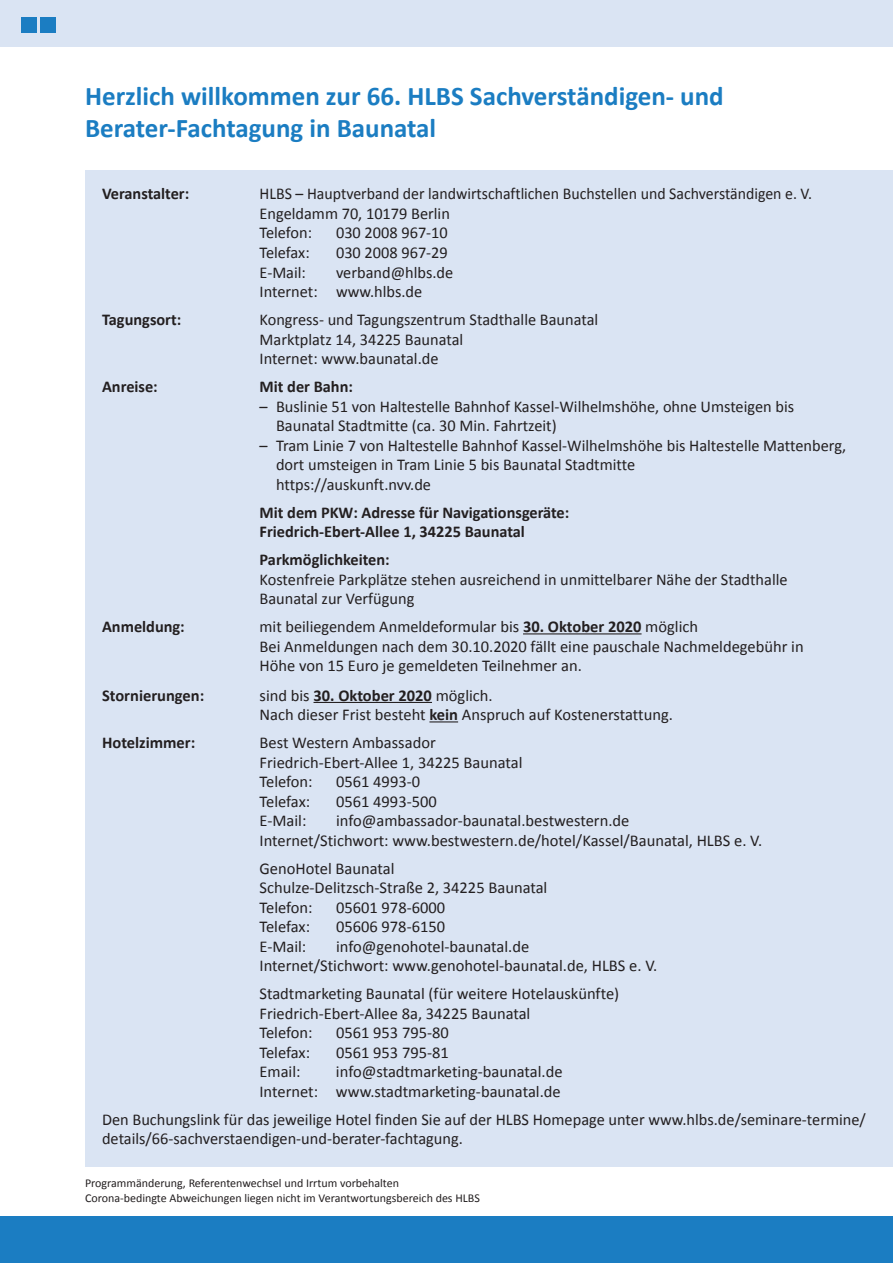
<style>
.page{position:relative;width:893px;height:1263px;background:#fff}
.page>*{position:absolute;margin:0;border:0;box-sizing:border-box;transform-origin:0 0}
.t1{font:700 27px/31.2px "Calibri";color:#1b7dc2}
.t2{font:16.5px/19.5px "Calibri";color:#231f20}
.t3{font:700 16.5px/19.5px "Calibri";color:#231f20}
.t4{font:16.5px/19.5px "Calibri";color:#231f20;scale:.96 1}
.t5{font:12px/15px "Calibri";color:#231f20}
.s1{font-weight:700}
</style>
<div class="page">
<div style="left:0;top:0;width:893px;height:47px;background:#dae4f3"></div>
<div style="left:0;top:1216px;width:893px;height:47px;background:#1b7dc2"></div>
<div style="left:85px;top:170px;width:808px;height:996px;background:#dae4f3"></div>
<hr style="left:523px;top:633px;width:119px;height:1px;background:#231f20">
<hr style="left:313px;top:702px;width:119px;height:1px;background:#231f20">
<svg style="left:429px;top:721px;width:29px;height:1px"></svg>
<div style="left:21px;top:17px;width:16px;height:16px;background:#1b7dc2"></div>
<div style="left:40px;top:17px;width:16px;height:16px;background:#1b7dc2"></div>
<h1 class="t1" style="left:85px;top:81px;width:640px">Herzlich willkommen zur 66. HLBS Sachverständigen- und<br>Berater-Fachtagung in Baunatal</h1>
<p class="t3" style="left:102px;top:184px;width:89px">Veranstalter:</p>
<p class="t4" style="left:260px;top:184px;width:577px">HLBS – Hauptverband der landwirtschaftlichen Buchstellen und Sachverständigen e. V.<br>Engeldamm 70, 10179 Berlin<br>Telefon:</p>
<p class="t2" style="left:336px;top:223px;width:113px">030 2008 967-10</p>
<p class="t2" style="left:260px;top:243px;width:52px">Telefax:</p>
<p class="t2" style="left:336px;top:243px;width:113px">030 2008 967-29</p>
<p class="t2" style="left:260px;top:262px;width:48px">E-Mail:</p>
<p class="t2" style="left:260px;top:262px;width:195px;text-indent:76px">verband@hlbs.de<br>Internet: www.hlbs.de</p>
<p class="t3" style="left:102px;top:310px;width:81px">Tagungsort:</p>
<p class="t2" style="left:260px;top:310px;width:340px">Kongress- und Tagungszentrum Stadthalle Baunatal<br>Marktplatz 14, 34225 Baunatal<br>Internet: www.baunatal.de</p>
<p class="t3" style="left:102px;top:377px;width:57px">Anreise:</p>
<p class="t3" style="left:260px;top:377px;width:95px">Mit der Bahn:</p>
<p class="t2" style="left:276px;top:396px;width:520px;text-indent:-16px">– Buslinie 51 von Haltestelle Bahnhof Kassel-Wilhelmshöhe, ohne Umsteigen bis<br>Baunatal Stadtmitte (ca. 30 Min. Fahrtzeit)</p>
<p class="t2" style="left:276px;top:435px;width:572px;text-indent:-16px">– Tram Linie 7 von Haltestelle Bahnhof Kassel-Wilhelmshöhe bis Haltestelle Mattenberg, dort umsteigen in Tram Linie 5 bis Baunatal Stadtmitte<br>https://auskunft.nvv.de</p>
<p class="t3" style="left:260px;top:502px;width:311px">Mit dem PKW: Adresse für Navigationsgeräte:<br>Friedrich-Ebert-Allee 1, 34225 Baunatal</p>
<p class="t3" style="left:260px;top:550px;width:132px">Parkmöglichkeiten:</p>
<p class="t2" style="left:260px;top:569px;width:529px">Kostenfreie Parkplätze stehen ausreichend in unmittelbarer Nähe der Stadthalle<br>Baunatal zur Verfügung</p>
<p class="t3" style="left:102px;top:617px;width:84px">Anmeldung:</p>
<p class="t2" style="left:260px;top:617px;width:546px">mit beiliegendem Anmeldeformular bis <span class="s1">30. Oktober 2020</span> möglich<br>Bei Anmeldungen nach dem 30.10.2020 fällt eine pauschale Nachmeldegebühr in<br>Höhe von 15 Euro je gemeldeten Teilnehmer an.</p>
<p class="t3" style="left:102px;top:685px;width:104px">Stornierungen:</p>
<p class="t2" style="left:260px;top:685px;width:415px">sind bis <span class="s1">30. Oktober 2020</span> möglich.<br>Nach dieser Frist besteht <span class="s1">kein</span> Anspruch auf Kostenerstattung.</p>
<p class="t3" style="left:102px;top:733px;width:95px">Hotelzimmer:</p>
<p class="t2" style="left:260px;top:733px;width:264px">Best Western Ambassador<br>Friedrich-Ebert-Allee 1, 34225 Baunatal<br>Telefon:</p>
<p class="t2" style="left:336px;top:772px;width:86px">0561 4993-0</p>
<p class="t2" style="left:260px;top:791px;width:52px">Telefax:</p>
<p class="t2" style="left:336px;top:791px;width:102px">0561 4993-500</p>
<p class="t2" style="left:260px;top:811px;width:48px">E-Mail:</p>
<p class="t2" style="left:260px;top:811px;width:504px;text-indent:77px">info@ambassador-baunatal.bestwestern.de<br>Internet/Stichwort: www.bestwestern.de/hotel/Kassel/Baunatal, HLBS e. V.</p>
<p class="t2" style="left:260px;top:858px;width:289px">GenoHotel Baunatal<br>Schulze-Delitzsch-Straße 2, 34225 Baunatal<br>Telefon:</p>
<p class="t2" style="left:336px;top:897px;width:111px">05601 978-6000</p>
<p class="t2" style="left:260px;top:917px;width:52px">Telefax:</p>
<p class="t2" style="left:336px;top:917px;width:111px">05606 978-6150</p>
<p class="t2" style="left:259px;top:936px;width:48px">E-Mail:</p>
<p class="t2" style="left:259px;top:936px;width:399px;text-indent:76px">info@genohotel-baunatal.de<br>Internet/Stichwort: www.genohotel-baunatal.de, HLBS e. V.</p>
<p class="t2" style="left:259px;top:984px;width:361px">Stadtmarketing Baunatal (für weitere Hotelauskünfte)<br>Friedrich-Ebert-Allee 8a, 34225 Baunatal<br>Telefon:</p>
<p class="t2" style="left:336px;top:1023px;width:114px">0561 953 795-80</p>
<p class="t2" style="left:259px;top:1042px;width:52px">Telefax:</p>
<p class="t2" style="left:336px;top:1042px;width:114px">0561 953 795-81</p>
<p class="t2" style="left:259px;top:1062px;width:43px">Email:</p>
<p class="t2" style="left:259px;top:1062px;width:305px;text-align:right">info@stadtmarketing-baunatal.de<br>Internet: www.stadtmarketing-baunatal.de</p>
<p class="t2" style="left:102px;top:1109px;width:765px">Den Buchungslink für das jeweilige Hotel finden Sie auf der HLBS Homepage unter www.hlbs.de/seminare-termine/ details/66-sachverstaendigen-und-berater-fachtagung.</p>
<p class="t5" style="left:85px;top:1175px;width:396px">Programmänderung, Referentenwechsel und Irrtum vorbehalten<br>Corona-bedingte Abweichungen liegen nicht im Verantwortungsbereich des HLBS</p>
</div>
